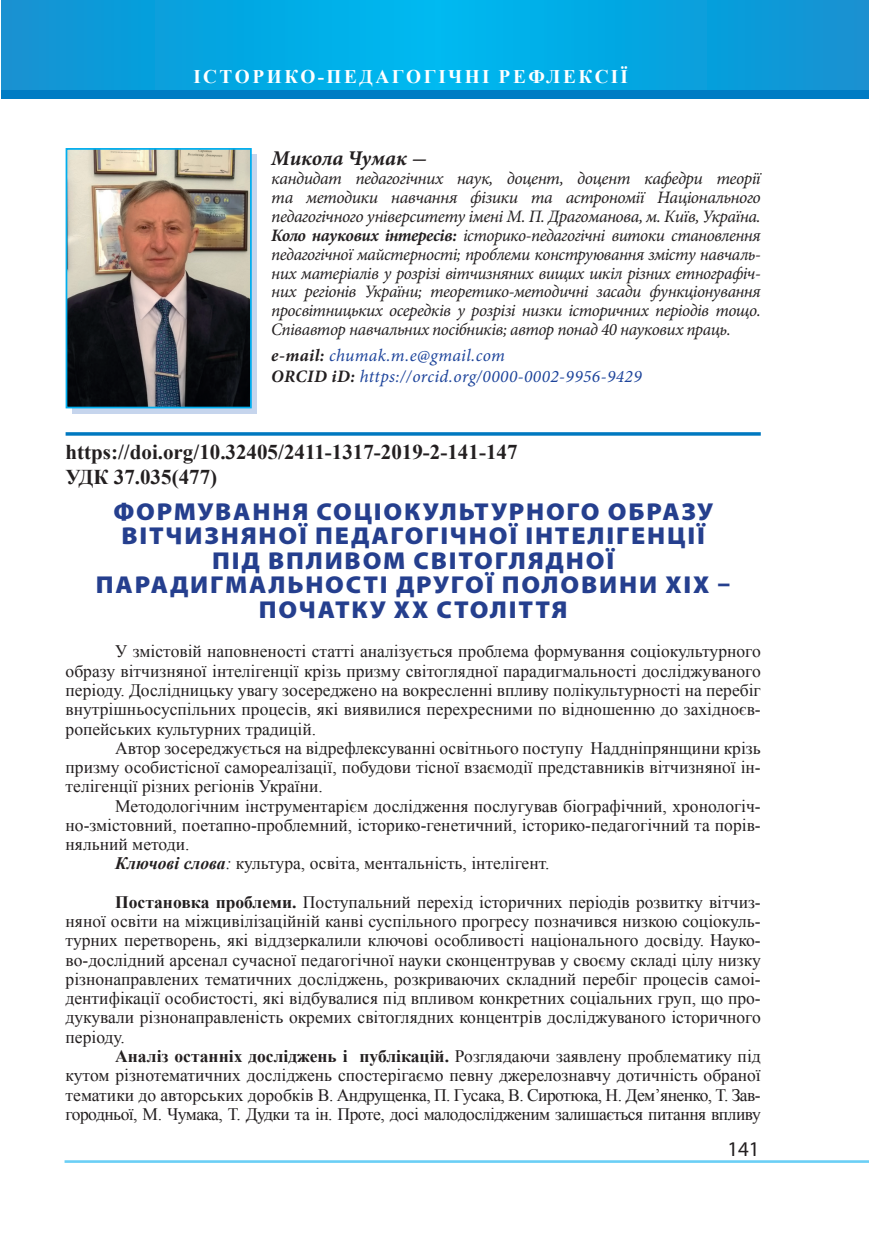
<style>
.page{position:relative;width:869px;height:1241px;background:#fff}
.page>*{position:absolute;margin:0;border:0;box-sizing:border-box;transform-origin:0 0}
.t1{font:900 24.5px/24.5px "Myriad Pro";letter-spacing:.07em;color:#253f8e;text-align:center;scale:1.05 1}
.t2{font:700 21px/25.2px "Times New Roman";color:#231f20}
.t3{font:italic 700 21px "Minion Pro";color:#231f20}
.t4{font:21px "Myriad Pro";color:#231f20}
.t5{font:700 19.25px "Times New Roman";letter-spacing:.135em;color:#fff}
.t6{font:17.5px/19.2px "Times New Roman";color:#231f20;text-align:justify}
.t7{font:italic 17.5px/18.9px "Minion Pro";letter-spacing:-.025em;color:#231f20;text-align:justify}
.t8{font:italic 17.5px/21px "Minion Pro";letter-spacing:.02em;color:#1d449b}
.s1{font-weight:700}
.s2{font-weight:700;color:#231f20}
.s3{font-weight:700;font-style:italic}
.s4{font-style:italic}
</style>
<div class="page">
<hr style="left:64px;top:1159px;width:804px;height:3px;background:#6bcff6">
<hr style="left:66px;top:432px;width:694px;height:3px;background:#0078c0">
<div style="left:72px;top:154px;width:184px;height:259px;background:#c6d5ed"></div>
<img style="left:69px;top:151px;width:180px;height:254px">
<div style="left:66px;top:148px;width:186px;height:260px;border:2px solid #00aeef"></div>
<svg style="left:1px;top:0;width:867px;height:90px;background:#06a4e0"></svg>
<div style="left:1px;top:90px;width:867px;height:8px;background:#007cc4"></div>
<p class="t5" style="left:193px;top:63px;width:436px">ІСТОРИКО-ПЕДАГОГІЧНІ РЕФЛЕКСІЇ</p>
<p class="t3" style="left:271px;top:143px;width:157px">Микола Чумак -</p>
<p class="t7" style="left:271px;top:169px;width:491px">кандидат педагогічних наук, доцент, доцент кафедри теорії та методики навчання фізики та астрономії Національного педагогічного університету імені М. П. Драгоманова, м. Київ, Україна.<br><span class="s1">Коло наукових інтересів:</span> історико-педагогічні витоки становлення педагогічної майстерності; проблеми конструювання змісту навчаль&shy;них матеріалів у розрізі вітчизняних вищих шкіл різних етнографіч&shy;них регіонів України; теоретико-методичні засади функціонування просвітницьких осередків у розрізі низки історичних періодів тощо.<br>Співавтор навчальних посібників; автор понад 40 наукових праць.</p>
<p class="t8" style="left:271px;top:345px;width:372px"><span class="s2">e-mail:</span> chumak.m.e@gmail.com<br><span class="s2">ORCID iD:</span> https://orcid.org/0000-0002-9956-9429</p>
<p class="t2" style="left:66px;top:438px;width:453px">https://doi.org/10.32405/2411-1317-2019-2-141-147<br>УДК 37.035(477)</p>
<h1 class="t1" style="left:96px;top:498px;width:605px">ФОРМУВАННЯ СОЦІОКУЛЬТУРНОГО ОБРАЗУ ВІТЧИЗНЯНОЇ ПЕДАГОГІЧНОЇ ІНТЕЛІГЕНЦІЇ ПІД ВПЛИВОМ СВІТОГЛЯДНОЇ ПАРАДИГМАЛЬНОСТІ ДРУГОЇ ПОЛОВИНИ ХІХ – ПОЧАТКУ ХХ СТОЛІТТЯ</h1>
<p class="t6" style="left:66px;top:641px;width:696px;text-indent:50px">У змістовій наповненості статті аналізується проблема формування соціокультурного образу вітчизняної інтелігенції крізь призму світоглядної парадигмальності досліджуваного періоду. Дослідницьку увагу зосереджено на вокресленні впливу полікультурності на перебіг внутрішньосуспільних процесів, які виявилися перехресними по відношенню до західноєв&shy;ропейських культурних традицій.</p>
<p class="t6" style="left:66px;top:737px;width:696px;text-indent:50px">Автор зосереджується на відрефлексуванні освітнього поступу Наддніпрянщини крізь призму особистісної самореалізації, побудови тісної взаємодії представників вітчизняної ін&shy;телігенції різних регіонів України.</p>
<p class="t6" style="left:115px;top:795px;width:646px">Методологічним інструментарієм дослідження послугував біографічний, хронологіч-</p>
<p class="t6" style="left:66px;top:814px;width:696px">но-змістовний, поетапно-проблемний, історико-генетичний, історико-педагогічний та порів-</p>
<p class="t6" style="left:66px;top:833px;width:125px">няльний методи.</p>
<p class="t6" style="left:115px;top:853px;width:435px"><span class="s3">Ключові слова</span><span class="s4">:</span> культура, освіта, ментальність, інтелігент.</p>
<p class="t6" style="left:66px;top:891px;width:696px;text-indent:50px"><span class="s1">Постановка проблеми.</span> Поступальний перехід історичних періодів розвитку вітчиз&shy;няної освіти на міжцивілізаційній канві суспільного прогресу позначився низкою соціокуль&shy;турних перетворень, які віддзеркалили ключові особливості національного досвіду. Науко&shy;во-дослідний арсенал сучасної педагогічної науки сконцентрував у своєму складі цілу низку різнонаправлених тематичних досліджень, розкриваючих складний перебіг процесів самоі&shy;дентифікації особистості, які відбувалися під впливом конкретних соціальних груп, що про&shy;дукували різнонаправленість окремих світоглядних концентрів досліджуваного історичного періоду.</p>
<p class="t6" style="left:66px;top:1045px;width:696px;text-indent:50px"><span class="s1">Аналіз останніх досліджень і публікацій.</span> Розглядаючи заявлену проблематику під кутом різнотематичних досліджень спостерігаємо певну джерелознавчу дотичність обраної тематики до авторських доробків В. Андрущенка, П. Гусака, В. Сиротюка, Н. Дем’яненко, Т. Зав&shy;городньої, М. Чумака, Т. Дудки та ін. Проте, досі малодослідженим залишається питання впливу</p>
<p class="t4" style="left:727px;top:1135px;width:34px">141</p>
</div>
